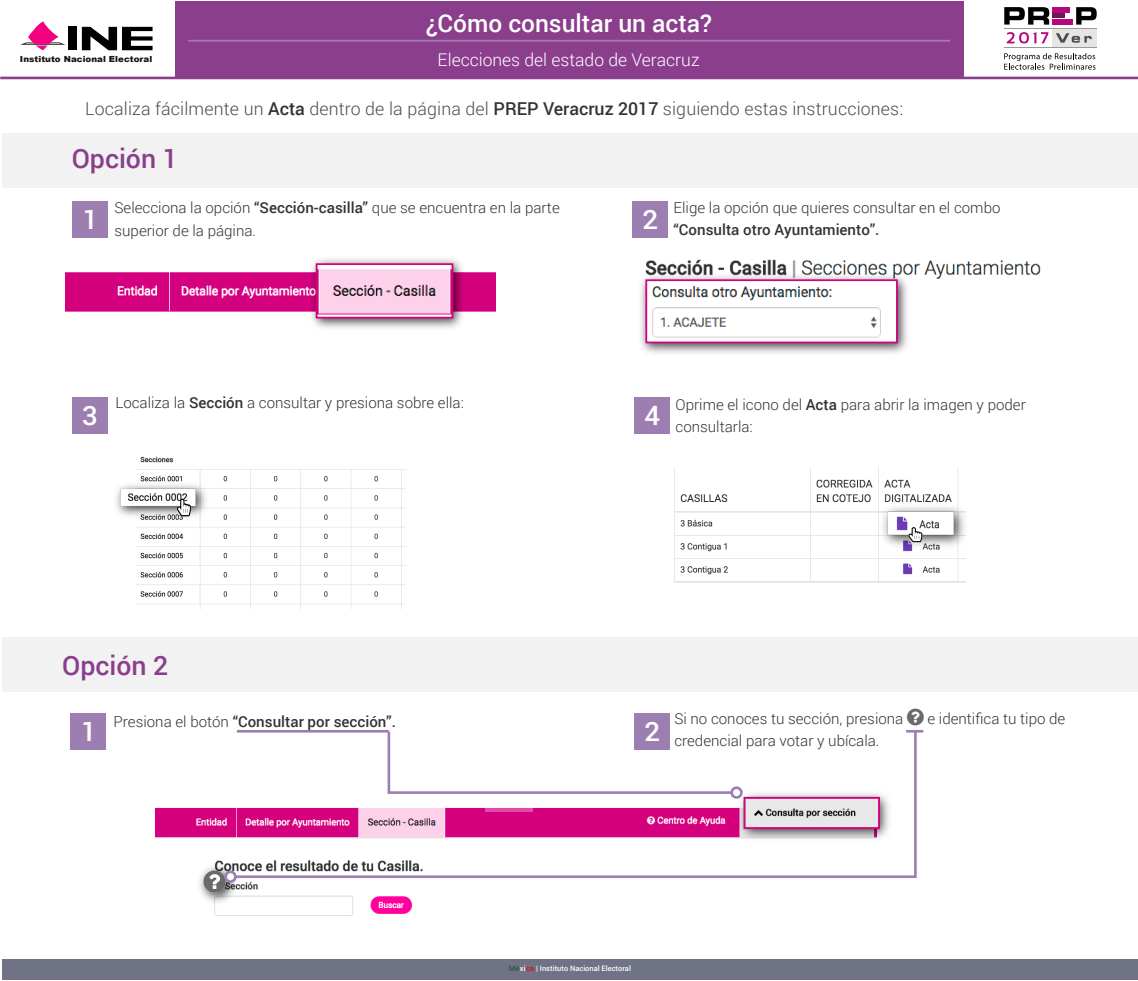
<style>
.page{position:relative;width:1138px;height:981px;background:#fff}
.page>*{position:absolute;margin:0;border:0;box-sizing:border-box;transform-origin:0 0}
.t1{font:500 26.69px "Roboto";color:#8a3e8c}
.t2{font:500 26.69px "Roboto";color:#fff;scale:1.04 1}
.t3{font:500 24.5px "Roboto";color:#fff}
.t4{font:300 17.76px "Roboto";letter-spacing:.01em;color:#4d4d4d}
.t5{font:300 17.5px "Roboto";color:#fff}
.t6{font:300 15.14px/22.2px "Roboto";color:#333}
.t7{font:500 15.14px "Roboto";color:#333}
.t8{font:900 8.4px "Arial";letter-spacing:.005em;color:#171714}
.t9{font:500 7.44px "Roboto";color:#fff}
.s1{font-weight:500;color:#333}
.s2{font-weight:500}
.s3{font-weight:300}
.s4{color:#215542}
.s5{color:#dd0209}
</style>
<div class="page">
<div style="left:175px;top:2px;width:788px;height:75px;background:#8a3e8c"></div>
<div style="left:1052px;top:13px;width:13px;height:5px;background:#731556"></div>
<div style="left:1052px;top:7px;width:17px;height:5px;background:#b6087c"></div>
<div style="left:1052px;top:19px;width:20px;height:6px;background:#b6087c"></div>
<div style="left:1052px;top:29px;width:44px;height:19px;background:#e6e5e4"></div>
<hr style="left:1003px;top:28px;width:93px;height:1px;background:#989999">
<hr style="left:1003px;top:48px;width:93px;height:1px;background:#989999">
<svg style="left:1004px;top:7px;width:45px;height:18px"></svg>
<svg style="left:1076px;top:7px;width:20px;height:18px"></svg>
<svg style="left:1006px;top:32px;width:42px;height:11px"></svg>
<svg style="left:1056px;top:33px;width:35px;height:10px"></svg>
<svg style="left:1004px;top:53px;width:91px;height:17px"></svg>
<hr style="left:0;top:77px;width:1138px;height:2px;background:#8a3e8c">
<div style="left:68px;top:27px;width:9px;height:23px;background:#010001"></div>
<svg style="left:82px;top:27px;width:70px;height:23px"></svg>
<svg style="left:20px;top:21px;width:45px;height:29px"></svg>
<hr style="left:188px;top:40px;width:762px;height:2px;background:#9c7fb0">
<div style="left:2px;top:959px;width:1136px;height:20px;background:#707386"></div>
<div style="left:3px;top:636px;width:1135px;height:55px;background:#f2f2f2"></div>
<div style="left:3px;top:133px;width:1135px;height:54px;background:#f2f2f2"></div>
<div style="left:73px;top:202px;width:35px;height:36px;background:#9c7fb0"></div>
<div style="left:632px;top:202px;width:35px;height:36px;background:#9c7fb0"></div>
<div style="left:72px;top:398px;width:35px;height:36px;background:#9c7fb0"></div>
<div style="left:634px;top:397px;width:35px;height:36px;background:#9c7fb0"></div>
<div style="left:71px;top:713px;width:35px;height:36px;background:#9c7fb0"></div>
<div style="left:634px;top:713px;width:35px;height:36px;background:#9c7fb0"></div>
<img style="left:155px;top:807px;width:257px;height:109px">
<img style="left:192px;top:859px;width:50px;height:50px">
<svg style="left:203px;top:870px;width:23px;height:22px"></svg>
<div style="left:226px;top:871px;width:9px;height:10px;background:#fff;border-radius:50%"></div>
<div style="left:224px;top:870px;width:13px;height:12px;border:3px solid #9c7fb0;border-radius:50%"></div>
<svg style="left:233px;top:729px;width:685px;height:150px"></svg>
<img style="left:61px;top:426px;width:497px;height:211px">
<img style="left:634px;top:419px;width:332px;height:164px">
<svg style="left:177px;top:498px;width:14px;height:18px"></svg>
<svg style="left:908px;top:527px;width:14px;height:15px"></svg>
<img style="left:66px;top:272px;width:429px;height:40px">
<img style="left:305px;top:258px;width:164px;height:71px">
<img style="left:319px;top:266px;width:131px;height:49px">
<img style="left:646px;top:259px;width:395px;height:20px">
<img style="left:640px;top:269px;width:273px;height:85px">
<img style="left:648px;top:282px;width:246px;height:58px">
<div style="left:645px;top:279px;width:252px;height:64px;border:2px solid #d4007e"></div>
<div style="left:316px;top:263px;width:137px;height:55px;border:2px solid #d4007e"></div>
<svg style="left:906px;top:729px;width:17px;height:3px"></svg>
<p class="t8" style="left:20px;top:53px;width:134px">Instituto Nacional Electoral</p>
<h2 class="t3" style="left:425px;top:6px;width:288px">¿Cómo consultar un acta?</h2>
<p class="t5" style="left:437px;top:48px;width:263px">Elecciones del estado de Veracruz</p>
<p class="t4" style="left:85px;top:97px;width:819px">Localiza fácilmente un <span class="s1">Acta</span> dentro de la página del <span class="s1">PREP Veracruz 2017</span> siguiendo estas instrucciones:</p>
<h1 class="t1" style="left:72px;top:140px;width:108px">Opción 1</h1>
<h1 class="t2" style="left:83px;top:201px;width:17px">1</h1>
<h1 class="t2" style="left:642px;top:201px;width:17px">2</h1>
<p class="t6" style="left:114px;top:196px;width:447px">Selecciona la opción <span class="s2">“Sección-casilla”</span> que se encuentra en la parte superior de la página.</p>
<p class="t6" style="left:673px;top:196px;width:328px">Elige la opción que quieres consultar en el combo</p>
<p class="t7" style="left:673px;top:219px;width:207px">“Consulta otro Ayuntamiento”.</p>
<p class="t6" style="left:115px;top:391px;width:350px">Localiza la <span class="s2">Sección</span> a consultar y presiona sobre ella:</p>
<p class="t6" style="left:675px;top:393px;width:352px">Oprime el icono del <span class="s2">Acta</span> para abrir la imagen y poder consultarla:</p>
<h1 class="t2" style="left:82px;top:397px;width:17px">3</h1>
<h1 class="t2" style="left:644px;top:396px;width:17px">4</h1>
<h1 class="t1" style="left:62px;top:646px;width:108px">Opción 2</h1>
<p class="t7" style="left:114px;top:710px;width:284px"><span class="s3">Presiona el botón</span> “Consultar por sección”.</p>
<p class="t6" style="left:674px;top:706px;width:230px">Si no conoces tu sección, presiona</p>
<p class="t6" style="left:927px;top:706px;width:139px">e identifica tu tipo de</p>
<p class="t6" style="left:674px;top:729px;width:207px">credencial para votar y ubícala.</p>
<h1 class="t2" style="left:81px;top:712px;width:17px">1</h1>
<h1 class="t2" style="left:644px;top:712px;width:17px">2</h1>
<p class="t9" style="left:509px;top:963px;width:124px"><span class="s4">Mé</span>xi<span class="s5">co</span> | Instituto Nacional Electoral</p>
</div>
